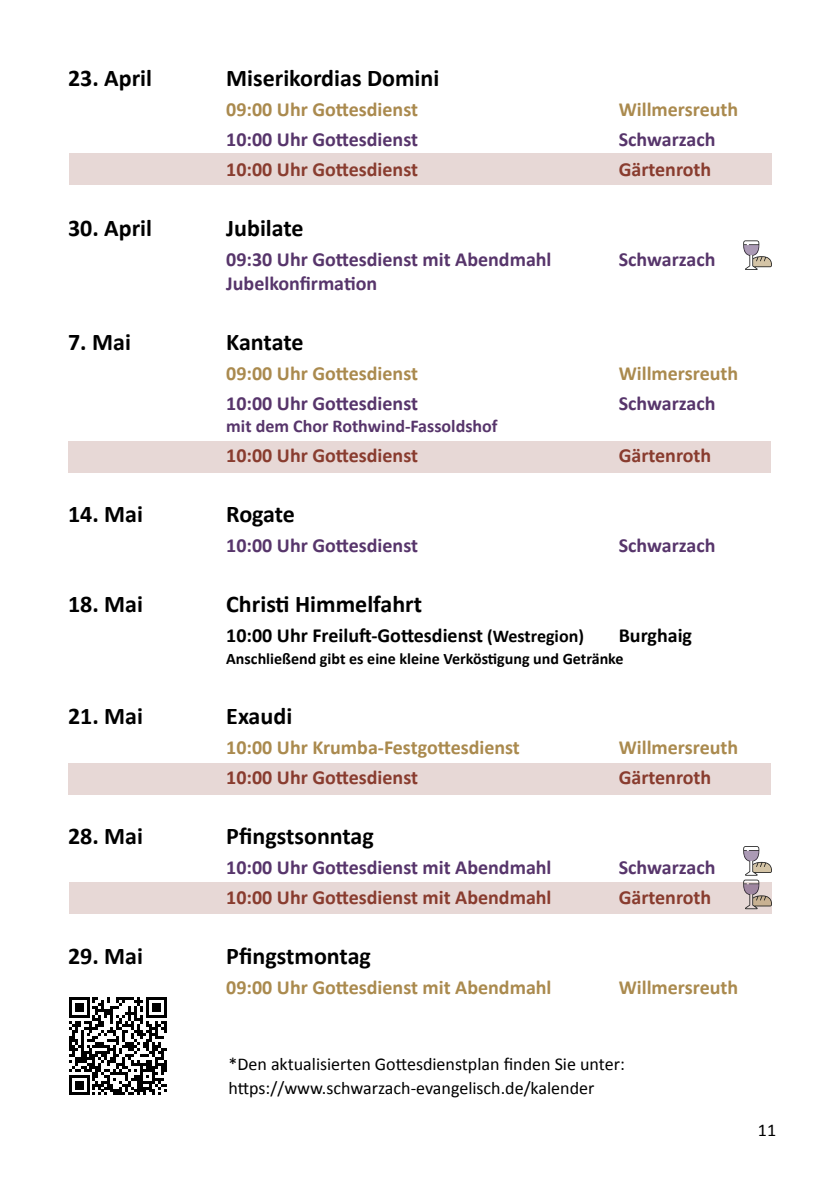
<style>
.page{position:relative;width:840px;height:1191px;background:#fff}
.page>*{position:absolute;margin:0;border:0;box-sizing:border-box;transform-origin:0 0}
.t1{font:700 24px "Calibri";color:#000}
.t2{font:700 20px "Calibri";color:#57356b}
.t3{font:700 20px "Calibri";color:#aa8a4e}
.t4{font:700 20px "Calibri";color:#893c2f}
.t5{font:700 20px "Calibri";color:#000}
.t6{font:18px/24px "Calibri";color:#000}
.t7{font:700 18px "Calibri";color:#57356b}
.t8{font:700 16px "Calibri";color:#000}
.s1{font-size:18px}
</style>
<div class="page">
<div style="left:69px;top:154px;width:702px;height:31px;background:#e7d8d6"></div>
<div style="left:68px;top:441px;width:702px;height:31px;background:#e7d8d6"></div>
<div style="left:68px;top:763px;width:702px;height:31px;background:#e7d8d6"></div>
<div style="left:69px;top:882px;width:702px;height:31px;background:#e7d8d6"></div>
<svg style="left:69px;top:997px;width:98px;height:98px"></svg>
<svg style="left:743px;top:846px;width:28px;height:63px"></svg>
<svg style="left:743px;top:240px;width:28px;height:30px"></svg>
<p class="t1" style="left:68px;top:61px;width:85px">23. April</p>
<p class="t1" style="left:226px;top:61px;width:214px">Miserikordias Domini</p>
<p class="t3" style="left:226px;top:95px;width:193px">09:00 Uhr Gottesdienst</p>
<p class="t3" style="left:618px;top:95px;width:121px">Willmersreuth</p>
<p class="t2" style="left:226px;top:125px;width:193px">10:00 Uhr Gottesdienst</p>
<p class="t2" style="left:618px;top:125px;width:98px">Schwarzach</p>
<p class="t4" style="left:226px;top:155px;width:193px">10:00 Uhr Gottesdienst</p>
<p class="t4" style="left:618px;top:155px;width:94px">Gärtenroth</p>
<p class="t1" style="left:68px;top:211px;width:85px">30. April</p>
<p class="t1" style="left:226px;top:211px;width:79px">Jubilate</p>
<p class="t2" style="left:226px;top:245px;width:326px">09:30 Uhr Gottesdienst mit Abendmahl</p>
<p class="t2" style="left:618px;top:245px;width:98px">Schwarzach</p>
<p class="t2" style="left:226px;top:269px;width:152px">Jubelkonfirmation</p>
<p class="t1" style="left:68px;top:325px;width:64px">7. Mai</p>
<p class="t1" style="left:226px;top:325px;width:79px">Kantate</p>
<p class="t3" style="left:226px;top:359px;width:193px">09:00 Uhr Gottesdienst</p>
<p class="t3" style="left:618px;top:359px;width:121px">Willmersreuth</p>
<p class="t2" style="left:226px;top:389px;width:193px">10:00 Uhr Gottesdienst</p>
<p class="t2" style="left:618px;top:389px;width:98px">Schwarzach</p>
<p class="t7" style="left:226px;top:413px;width:273px">mit dem Chor Rothwind-Fassoldshof</p>
<p class="t4" style="left:226px;top:441px;width:193px">10:00 Uhr Gottesdienst</p>
<p class="t4" style="left:618px;top:441px;width:94px">Gärtenroth</p>
<p class="t1" style="left:68px;top:497px;width:76px">14. Mai</p>
<p class="t1" style="left:226px;top:497px;width:70px">Rogate</p>
<p class="t2" style="left:226px;top:531px;width:193px">10:00 Uhr Gottesdienst</p>
<p class="t2" style="left:618px;top:531px;width:98px">Schwarzach</p>
<p class="t1" style="left:68px;top:587px;width:76px">18. Mai</p>
<p class="t1" style="left:226px;top:587px;width:197px">Christi Himmelfahrt</p>
<p class="t5" style="left:226px;top:621px;width:359px">10:00 Uhr Freiluft-Gottesdienst <span class="s1">(Westregion)</span></p>
<p class="t5" style="left:618px;top:621px;width:75px">Burghaig</p>
<p class="t8" style="left:226px;top:647px;width:398px">Anschließend gibt es eine kleine Verköstigung und Getränke</p>
<p class="t1" style="left:68px;top:699px;width:76px">21. Mai</p>
<p class="t1" style="left:226px;top:699px;width:67px">Exaudi</p>
<p class="t3" style="left:226px;top:733px;width:295px">10:00 Uhr Krumba-Festgottesdienst</p>
<p class="t3" style="left:618px;top:733px;width:121px">Willmersreuth</p>
<p class="t4" style="left:226px;top:763px;width:193px">10:00 Uhr Gottesdienst</p>
<p class="t4" style="left:618px;top:763px;width:94px">Gärtenroth</p>
<p class="t1" style="left:68px;top:819px;width:76px">28. Mai</p>
<p class="t1" style="left:226px;top:819px;width:149px">Pfingstsonntag</p>
<p class="t2" style="left:226px;top:853px;width:326px">10:00 Uhr Gottesdienst mit Abendmahl</p>
<p class="t2" style="left:618px;top:853px;width:98px">Schwarzach</p>
<p class="t4" style="left:226px;top:883px;width:326px">10:00 Uhr Gottesdienst mit Abendmahl</p>
<p class="t4" style="left:618px;top:883px;width:94px">Gärtenroth</p>
<p class="t1" style="left:68px;top:939px;width:76px">29. Mai</p>
<p class="t1" style="left:226px;top:939px;width:146px">Pfingstmontag</p>
<p class="t3" style="left:226px;top:973px;width:326px">09:00 Uhr Gottesdienst mit Abendmahl</p>
<p class="t3" style="left:618px;top:973px;width:121px">Willmersreuth</p>
<p class="t6" style="left:228px;top:1051px;width:398px">*Den aktualisierten Gottesdienstplan finden Sie unter: https://www.schwarzach-evangelisch.de/kalender</p>
<p class="t6" style="left:757px;top:1118px;width:20px">11</p>
</div>
